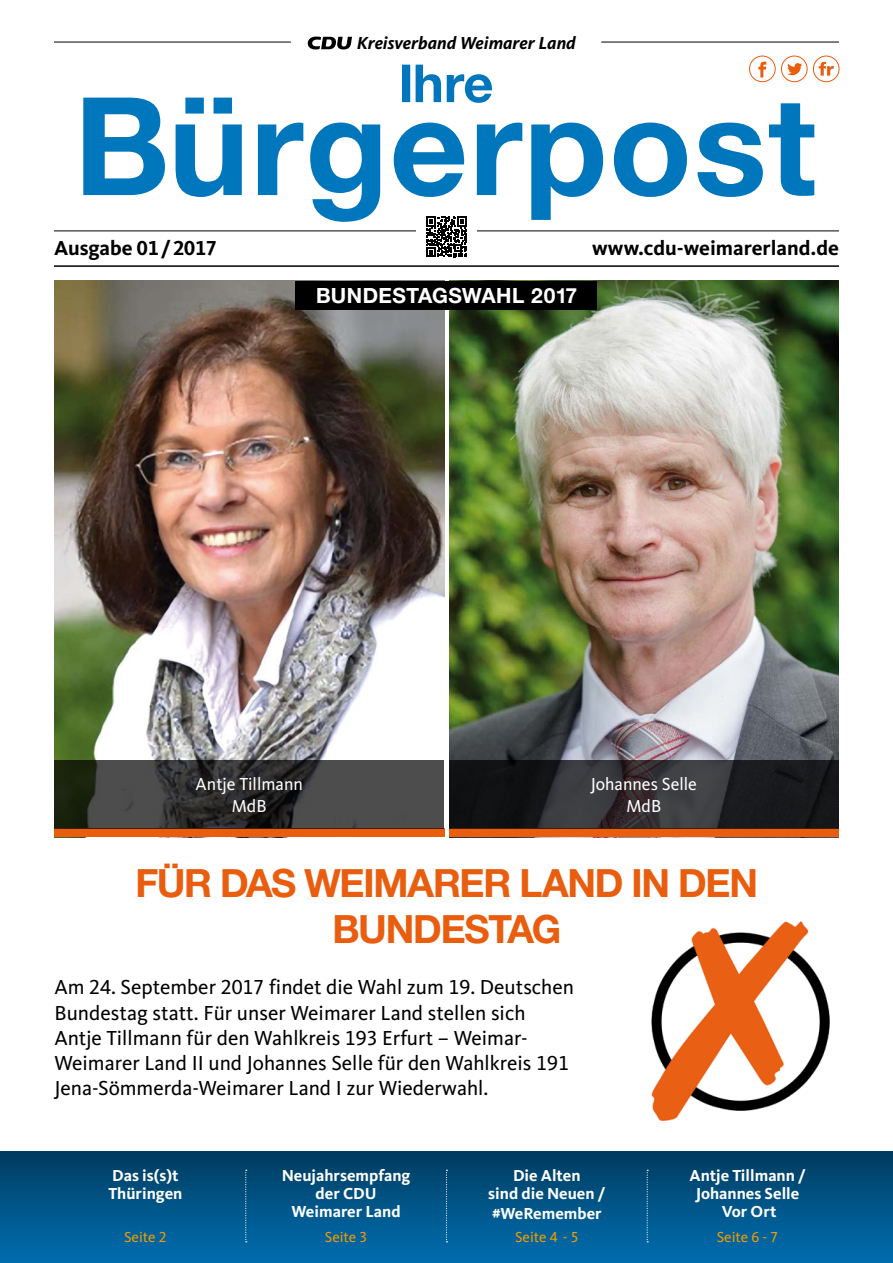
<style>
.page{position:relative;width:893px;height:1263px;background:#fff}
.page>*{position:absolute;margin:0;border:0;box-sizing:border-box;transform-origin:0 0}
.t1{font:700 39px/46.8px "CDU Helvetica";letter-spacing:.005em;color:#e95d0f;text-align:center}
.t2{font:21px/25.2px "CDU Kievit Tab";color:#000}
.t3{font:700 21px "CDU Kievit Tab";color:#000}
.t4{font:700 21px "CDU Helvetica";letter-spacing:.055em;color:#fff}
.t5{font:18px/21.6px "CDU Kievit Tab";color:#fff;text-align:center}
.t6{font:italic 700 18px "CDU Kievit Tab";color:#000}
.t7{font:700 16.5px/18px "CDU Kievit Tab";color:#fff;text-align:center}
.t8{font:15px "CDU Kievit Tab";color:#f49b00}
</style>
<div class="page">
<svg style="left:83px;top:65px;width:731px;height:157px"></svg>
<hr style="left:54px;top:231px;width:785px;height:1px;background:#000">
<hr style="left:54px;top:265px;width:785px;height:2px;background:#000">
<hr style="left:54px;top:42px;width:237px;height:1px;background:#000">
<hr style="left:601px;top:42px;width:238px;height:1px;background:#000">
<svg style="left:819px;top:62px;width:15px;height:14px"></svg>
<div style="left:813px;top:56px;width:26px;height:26px;border:1px solid #e95d0f;border-radius:50%"></div>
<svg style="left:758px;top:62px;width:8px;height:16px"></svg>
<div style="left:749px;top:56px;width:27px;height:26px;border:1px solid #e95d0f;border-radius:50%"></div>
<svg style="left:787px;top:63px;width:15px;height:12px"></svg>
<div style="left:781px;top:56px;width:26px;height:26px;border:1px solid #e95d0f;border-radius:50%"></div>
<svg style="left:307px;top:37px;width:45px;height:12px"></svg>
<div style="left:416px;top:212px;width:61px;height:51px;background:#fff"></div>
<svg style="left:426px;top:216px;width:41px;height:41px"></svg>
<div style="left:0;top:1151px;width:893px;height:112px;background:linear-gradient(to bottom,#003b60,#006eaf)"></div>
<img style="left:54px;top:281px;width:390px;height:479px">
<img style="left:449px;top:281px;width:390px;height:479px">
<div style="left:54px;top:828px;width:390px;height:9px;background:#e95d0f"></div>
<div style="left:449px;top:828px;width:390px;height:9px;background:#e95d0f"></div>
<div style="left:296px;top:281px;width:301px;height:28px;background:#000"></div>
<svg style="left:245px;top:1170px;width:2px;height:72px"></svg>
<svg style="left:446px;top:1170px;width:1px;height:72px"></svg>
<svg style="left:647px;top:1170px;width:1px;height:72px"></svg>
<svg style="left:54px;top:760px;width:390px;height:68px;background:#3a3a38"></svg>
<svg style="left:449px;top:760px;width:390px;height:68px;background:#252528"></svg>
<img style="left:651px;top:921px;width:179px;height:200px">
<p class="t6" style="left:357px;top:32px;width:220px">Kreisverband Weimarer Land</p>
<p class="t3" style="left:54px;top:236px;width:165px">Ausgabe 01/2017</p>
<p class="t3" style="left:592px;top:236px;width:248px">www.cdu-weimarerland.de</p>
<p class="t4" style="left:316px;top:282px;width:262px">BUNDESTAGSWAHL 2017</p>
<p class="t5" style="left:196px;top:773px;width:109px">Antje Tillmann<br>MdB</p>
<p class="t5" style="left:591px;top:773px;width:108px">Johannes Selle<br>MdB</p>
<h1 class="t1" style="left:136px;top:858px;width:623px">FÜR DAS WEIMARER LAND IN DEN<br>BUNDESTAG</h1>
<p class="t2" style="left:54px;top:975px;width:521px">Am 24. September 2017 findet die Wahl zum 19. Deutschen Bundestag statt. Für unser Weimarer Land stellen sich Antje Tillmann für den Wahlkreis 193 Erfurt – Weimar-Weimarer Land II und Johannes Selle für den Wahlkreis 191<br>Jena-Sömmerda-Weimarer Land I zur Wiederwahl.</p>
<p class="t7" style="left:282px;top:1167px;width:130px">Neujahrsempfang der CDU<br>Weimarer Land</p>
<p class="t7" style="left:488px;top:1167px;width:119px">Die Alten<br>sind die Neuen /</p>
<p class="t7" style="left:108px;top:1167px;width:76px;text-align:left">Das is(s)t<br>Thüringen</p>
<p class="t8" style="left:124px;top:1229px;width:44px">Seite 2</p>
<p class="t8" style="left:325px;top:1229px;width:44px">Seite 3</p>
<p class="t8" style="left:515px;top:1229px;width:65px">Seite 4 - 5</p>
<p class="t8" style="left:717px;top:1229px;width:63px">Seite 6 - 7</p>
<p class="t7" style="left:689px;top:1167px;width:118px">Antje Tillmann /<br>Johannes Selle<br>Vor Ort</p>
<p class="t7" style="left:492px;top:1205px;width:111px">#WeRemember</p>
</div>
